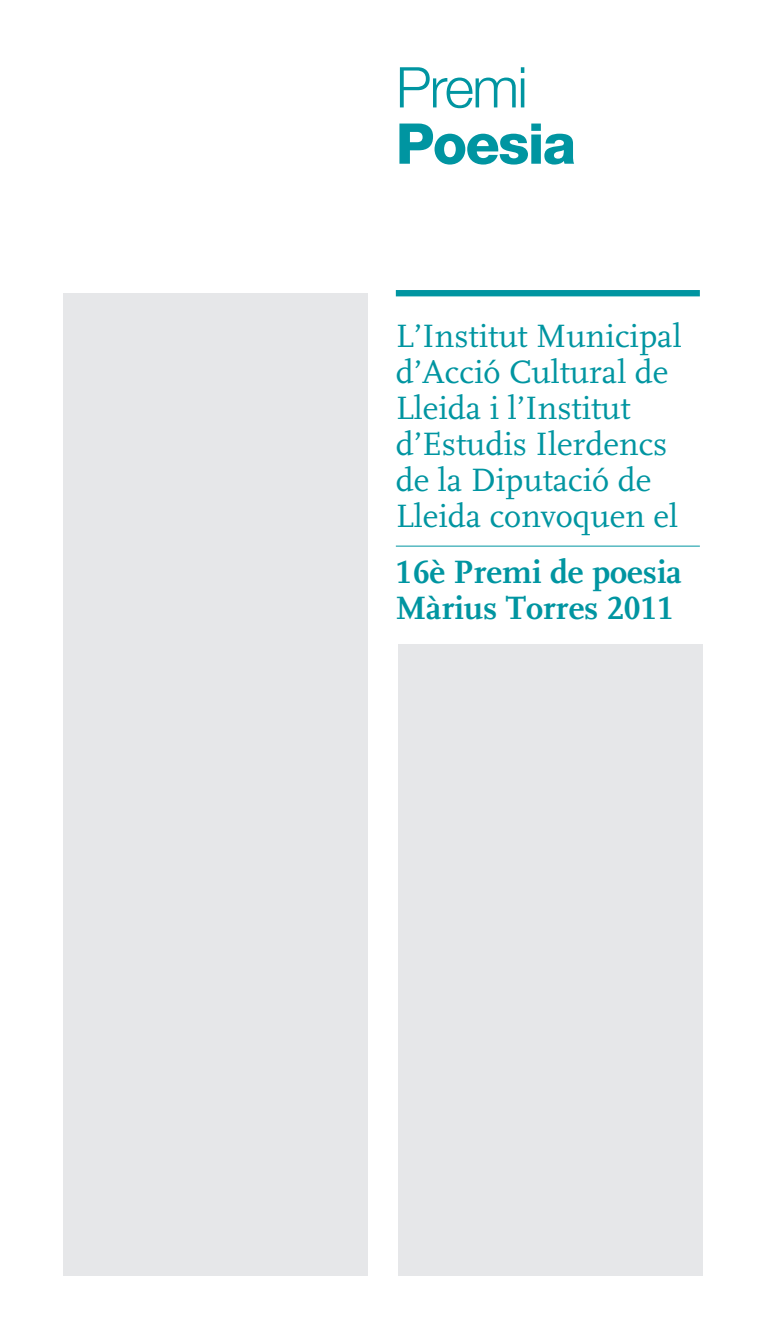
<style>
.page{position:relative;width:766px;height:1340px;background:#fff}
.page>*{position:absolute;margin:0;border:0;box-sizing:border-box;transform-origin:0 0}
.t1{font:800 56.25px "Helvetica Neue";letter-spacing:-.03em;color:#0095a1}
.t2{font:300 56.25px "Helvetica Neue";letter-spacing:-.03em;color:#0095a1}
.t3{font:33.75px/36px "FF Scala";color:#0095a1}
.t4{font:700 33.75px/36px "FF Scala";color:#0095a1}
.s1{font-family:"Scala Caps"}
</style>
<div class="page">
<div style="left:63px;top:293px;width:304px;height:983px;background:#e6e7e9"></div>
<div style="left:396px;top:290px;width:303px;height:6px;background:#0095a1"></div>
<hr style="left:396px;top:545px;width:303px;height:1px;background:#0095a1">
<div style="left:398px;top:644px;width:304px;height:632px;background:#e6e7e9"></div>
<h1 class="t2" style="left:396px;top:53px;width:133px">Premi</h1>
<h1 class="t1" style="left:396px;top:110px;width:182px">Poesia</h1>
<p class="t3" style="left:396px;top:319px;width:287px">L’Institut Municipal d’Acció Cultural de<br>Lleida i l’Institut d’Estudis Ilerdencs de la Diputació de<br>Lleida convoquen el</p>
<p class="t4" style="left:396px;top:554px;width:287px"><span class="s1">16</span>è Premi de poesia<br>Màrius Torres <span class="s1">2011</span></p>
</div>
